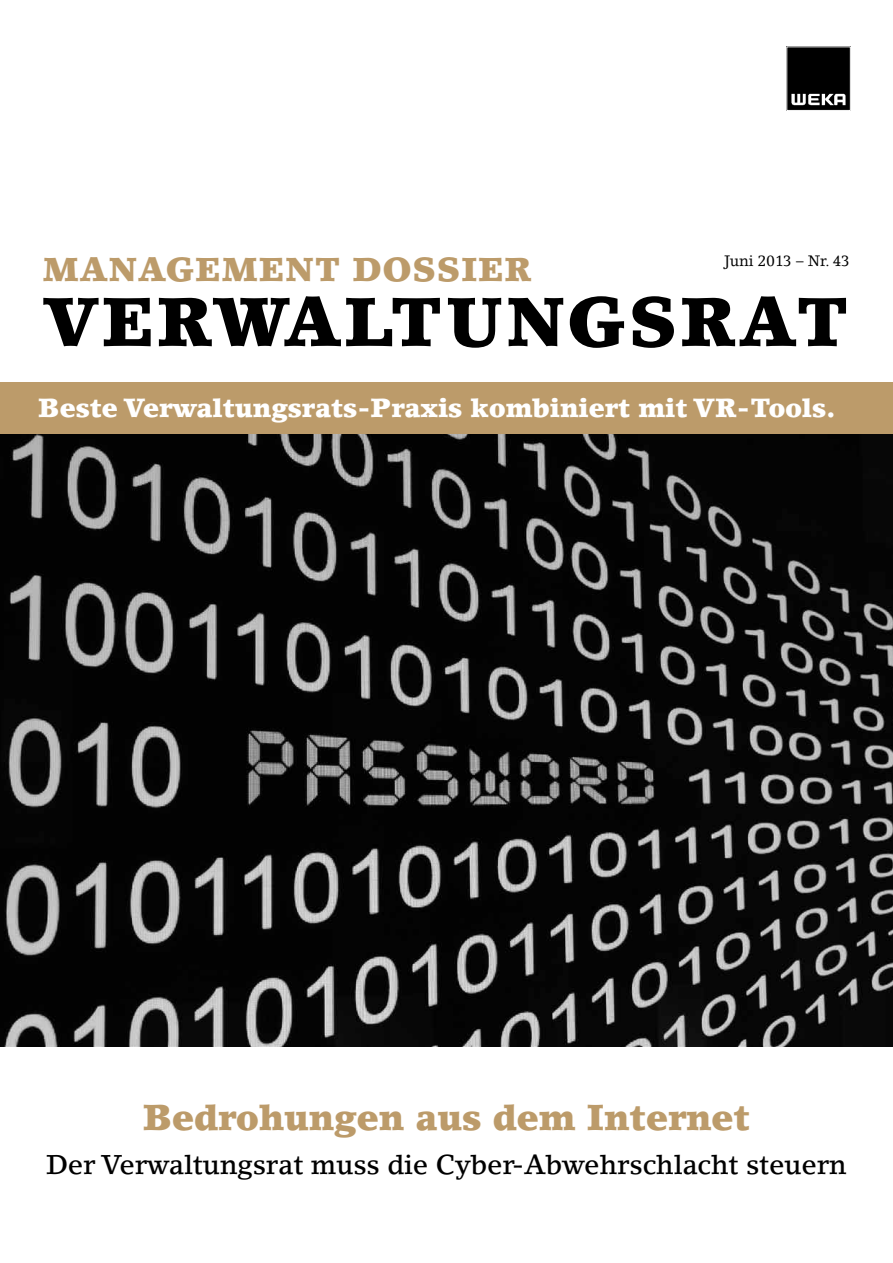
<style>
.page{position:relative;width:893px;height:1263px;background:#fff}
.page>*{position:absolute;margin:0;border:0;box-sizing:border-box;transform-origin:0 0}
.t1{font:900 68.25px "Lino Letter LT";letter-spacing:.03em;color:#000}
.t2{font:900 36px "Lino Letter LT";color:#bc9b6a}
.t3{font:900 33px "Lino Letter LT";letter-spacing:.02em;color:#bc9b6a}
.t4{font:500 27px "Lino Letter LT";letter-spacing:-.01em;color:#000}
.t5{font:900 26.25px "Lino Letter LT";color:#fff}
.t6{font:15px "Lino Letter LT";color:#000}
</style>
<div class="page">
<img style="left:0;top:434px;width:893px;height:612px">
<img style="left:789px;top:49px;width:59px;height:60px">
<div style="left:0;top:383px;width:893px;height:51px;background:#bc9b6a"></div>
<p class="t3" style="left:43px;top:250px;width:491px">Management Dossier</p>
<p class="t6" style="left:724px;top:252px;width:127px">Juni 2013 – Nr. 43</p>
<h1 class="t1" style="left:43px;top:281px;width:808px">Verwaltungsrat</h1>
<p class="t5" style="left:38px;top:392px;width:798px">Beste Verwaltungsrats-Praxis kombiniert mit VR-Tools.</p>
<h2 class="t2" style="left:143px;top:1095px;width:609px">Bedrohungen aus dem Internet</h2>
<p class="t4" style="left:46px;top:1148px;width:802px">Der Verwaltungsrat muss die Cyber-Abwehrschlacht steuern</p>
</div>
